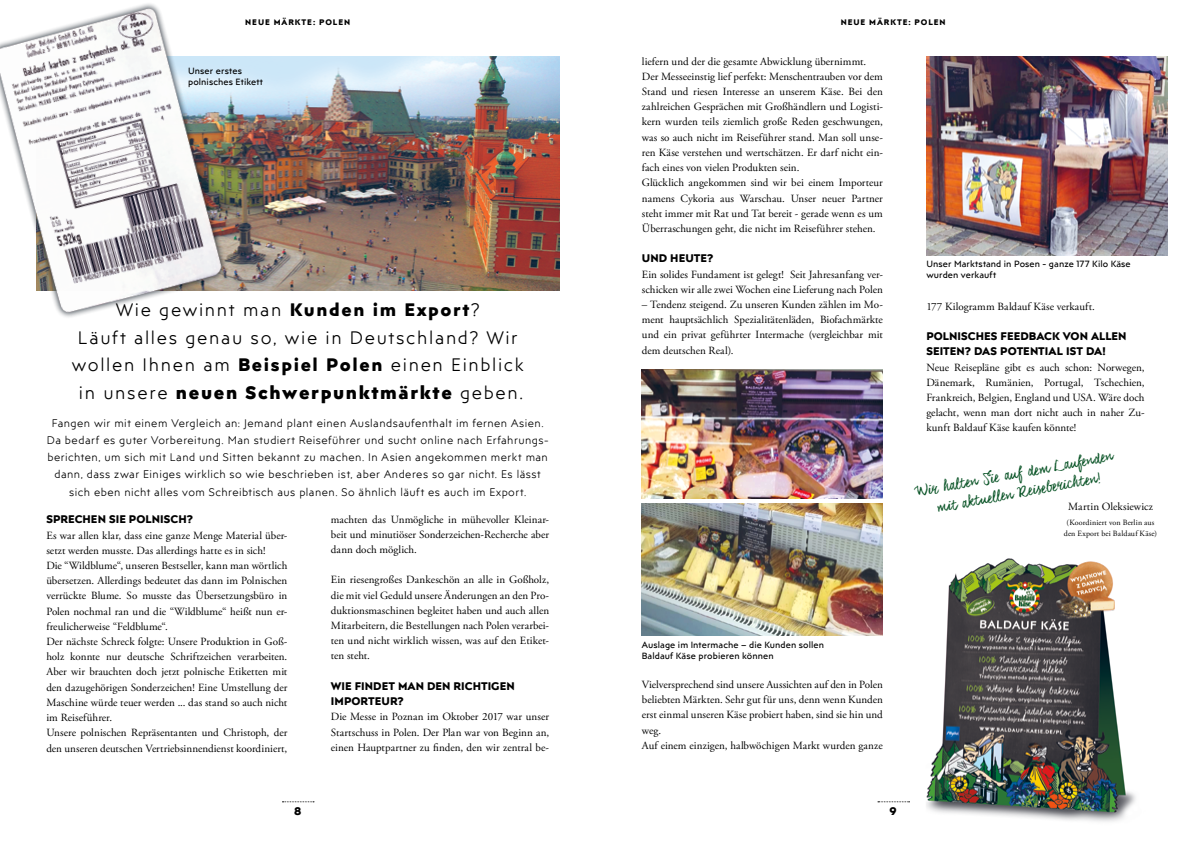
<style>
.page{position:relative;width:1191px;height:842px;background:#fff}
.page>*{position:absolute;margin:0;border:0;box-sizing:border-box;transform-origin:0 0}
.t1{font:300 18px/27.6px "Posterama Text";letter-spacing:.09em;color:#000;text-align:center}
.t2{font:14px/19.4px "Coalhand Luke";color:#004e1f;text-align:center}
.t3{font:11px/15.2px "Adobe Garamond Pro";letter-spacing:.005em;color:#000;text-align:justify}
.t4{font:300 11px/17.2px "Posterama Text";letter-spacing:.035em;color:#000;text-align:center}
.t5{font:700 11px/15.2px "Posterama Text";letter-spacing:.005em;color:#000}
.t6{font:9px/11.2px "Posterama Text";letter-spacing:.01em;color:#000}
.t7{font:8px/11.2px "Adobe Garamond Pro";letter-spacing:.015em;color:#000;text-align:center}
.t8{font:700 8px "Posterama 1901";letter-spacing:.12em;color:#000}
.s1{font-weight:700}
.s2{font-weight:900}
</style>
<div class="page">
<svg style="left:282px;top:801px;width:32px;height:1px"></svg>
<svg style="left:878px;top:801px;width:31px;height:1px"></svg>
<img style="left:248px;top:57px;width:311px;height:234px">
<img style="left:0;top:3px;width:248px;height:314px">
<img style="left:642px;top:370px;width:241px;height:128px">
<img style="left:642px;top:503px;width:241px;height:133px">
<img style="left:926px;top:57px;width:241px;height:198px">
<img style="left:926px;top:558px;width:210px;height:264px">
<p class="t8" style="left:245px;top:17px;width:106px">NEUE MÄRKTE: POLEN</p>
<p class="t8" style="left:840px;top:17px;width:106px">NEUE MÄRKTE: POLEN</p>
<p class="t3" style="left:642px;top:54px;width:242px;text-align:left">liefern und der die gesamte Abwicklung übernimmt.<br>Der Messeeinstig lief perfekt: Menschentrauben vor dem Stand und riesen Interesse an unserem Käse. Bei den zahlreichen Gesprächen mit Großhändlern und Logisti&shy;kern wurden teils ziemlich große Reden geschwungen, was so auch nicht im Reiseführer stand. Man soll unse&shy;ren Käse verstehen und wertschätzen. Er darf nicht ein&shy;fach eines von vielen Produkten sein.<br>Glücklich angekommen sind wir bei einem Importeur namens Cykoria aus Warschau. Unser neuer Partner steht immer mit Rat und Tat bereit - gerade wenn es um Überraschungen geht, die nicht im Reiseführer stehen.</p>
<p class="t5" style="left:642px;top:251px;width:73px">UND HEUTE?</p>
<p class="t3" style="left:642px;top:267px;width:242px">Ein solides Fundament ist gelegt! Seit Jahresanfang ver&shy;schicken wir alle zwei Wochen eine Lieferung nach Polen</p>
<p class="t3" style="left:642px;top:297px;width:242px">– Tendenz steigend. Zu unseren Kunden zählen im Mo&shy;ment hauptsächlich Spezialitätenläden, Biofachmärkte und ein privat geführter Intermache (vergleichbar mit dem deutschen Real).</p>
<p class="t6" style="left:188px;top:65px;width:76px">Unser erstes polnisches Etikett</p>
<p class="t6" style="left:926px;top:258px;width:206px">Unser Marktstand in Posen - ganze 177 Kilo Käse wurden verkauft</p>
<p class="t3" style="left:926px;top:299px;width:170px">177 Kilogramm Baldauf Käse verkauft.</p>
<p class="t5" style="left:926px;top:328px;width:202px">POLNISCHES FEEDBACK VON ALLEN<br>SEITEN? DAS POTENTIAL IST DA!</p>
<p class="t3" style="left:926px;top:360px;width:220px">Neue Reisepläne gibt es auch schon: Norwegen, Dänemark, Rumänien, Portugal, Tschechien, Frankreich, Belgien, England und USA. Wäre doch gelacht, wenn man dort nicht auch in naher Zu&shy;kunft Baldauf Käse kaufen könnte!</p>
<h1 class="t1" style="left:72px;top:296px;width:453px">Wie gewinnt man <span class="s1">Kunden im Export</span>?<br>Läuft alles genau so, wie in Deutschland? Wir wollen Ihnen am <span class="s1">Beispiel Polen</span> einen Einblick in unsere <span class="s2">neuen Schwerpunktmärkte</span> geben.</h1>
<p class="t4" style="left:47px;top:414px;width:503px">Fangen wir mit einem Vergleich an: Jemand plant einen Auslandsaufenthalt im fernen Asien.<br>Da bedarf es guter Vorbereitung. Man studiert Reiseführer und sucht online nach Erfahrungs&shy;berichten, um sich mit Land und Sitten bekannt zu machen. In Asien angekommen merkt man dann, dass zwar Einiges wirklich so wie beschrieben ist, aber Anderes so gar nicht. Es lässt sich eben nicht alles vom Schreibtisch aus planen. So ähnlich läuft es auch im Export.</p>
<p class="t2" style="left:914px;top:483px;width:201px;rotate:-11deg">Wir halten Sie auf dem Laufenden mit aktuellen Reiseberichten!</p>
<p class="t3" style="left:1068px;top:499px;width:86px">Martin Oleksiewicz</p>
<p class="t7" style="left:1063px;top:517px;width:95px">(Koordiniert von Berlin aus den Export bei Baldauf Käse)</p>
<p class="t3" style="left:331px;top:512px;width:220px">machten das Unmögliche in mühevoller Kleinar&shy;beit und minutiöser Sonderzeichen-Recherche aber dann doch möglich.</p>
<p class="t3" style="left:331px;top:573px;width:220px">Ein riesengroßes Dankeschön an alle in Goßholz, die mit viel Geduld unsere Änderungen an den Pro&shy;duktionsmaschinen begleitet haben und auch allen Mitarbeitern, die Bestellungen nach Polen verarbei&shy;ten und nicht wirklich wissen, was auf den Etiket&shy;ten steht.</p>
<p class="t5" style="left:331px;top:678px;width:185px">WIE FINDET MAN DEN RICHTIGEN<br>IMPORTEUR?</p>
<p class="t3" style="left:331px;top:710px;width:220px">Die Messe in Poznan im Oktober 2017 war unser Startschuss in Polen. Der Plan war von Beginn an, einen Hauptpartner zu finden, den wir zentral be-</p>
<p class="t5" style="left:46px;top:512px;width:148px">SPRECHEN SIE POLNISCH?</p>
<p class="t3" style="left:46px;top:528px;width:242px;text-align:left">Es war allen klar, dass eine ganze Menge Material über&shy;setzt werden musste. Das allerdings hatte es in sich!<br>Die “Wildblume“, unseren Bestseller, kann man wörtlich übersetzen. Allerdings bedeutet das dann im Polnischen verrückte Blume. So musste das Übersetzungsbüro in Polen nochmal ran und die “Wildblume“ heißt nun er&shy;freulicherweise “Feldblume“.<br>Der nächste Schreck folgte: Unsere Produktion in Goß&shy;holz konnte nur deutsche Schriftzeichen verarbeiten.<br>Aber wir brauchten doch jetzt polnische Etiketten mit den dazugehörigen Sonderzeichen! Eine Umstellung der Maschine würde teuer werden ... das stand so auch nicht im Reiseführer.<br>Unsere polnischen Repräsentanten und Christoph, der den unseren deutschen Vertriebsinnendienst koordiniert,</p>
<p class="t6" style="left:642px;top:639px;width:184px">Auslage im Intermache – die Kunden sollen<br>Baldauf Käse probieren können</p>
<p class="t3" style="left:642px;top:677px;width:242px;text-align:left">Vielversprechend sind unsere Aussichten auf den in Polen beliebten Märkten. Sehr gut für uns, denn wenn Kunden erst einmal unseren Käse probiert haben, sind sie hin und weg.<br>Auf einem einzigen, halbwöchigen Markt wurden ganze</p>
<p class="t5" style="left:294px;top:803px;width:9px">8</p>
<p class="t5" style="left:889px;top:803px;width:9px">9</p>
</div>
